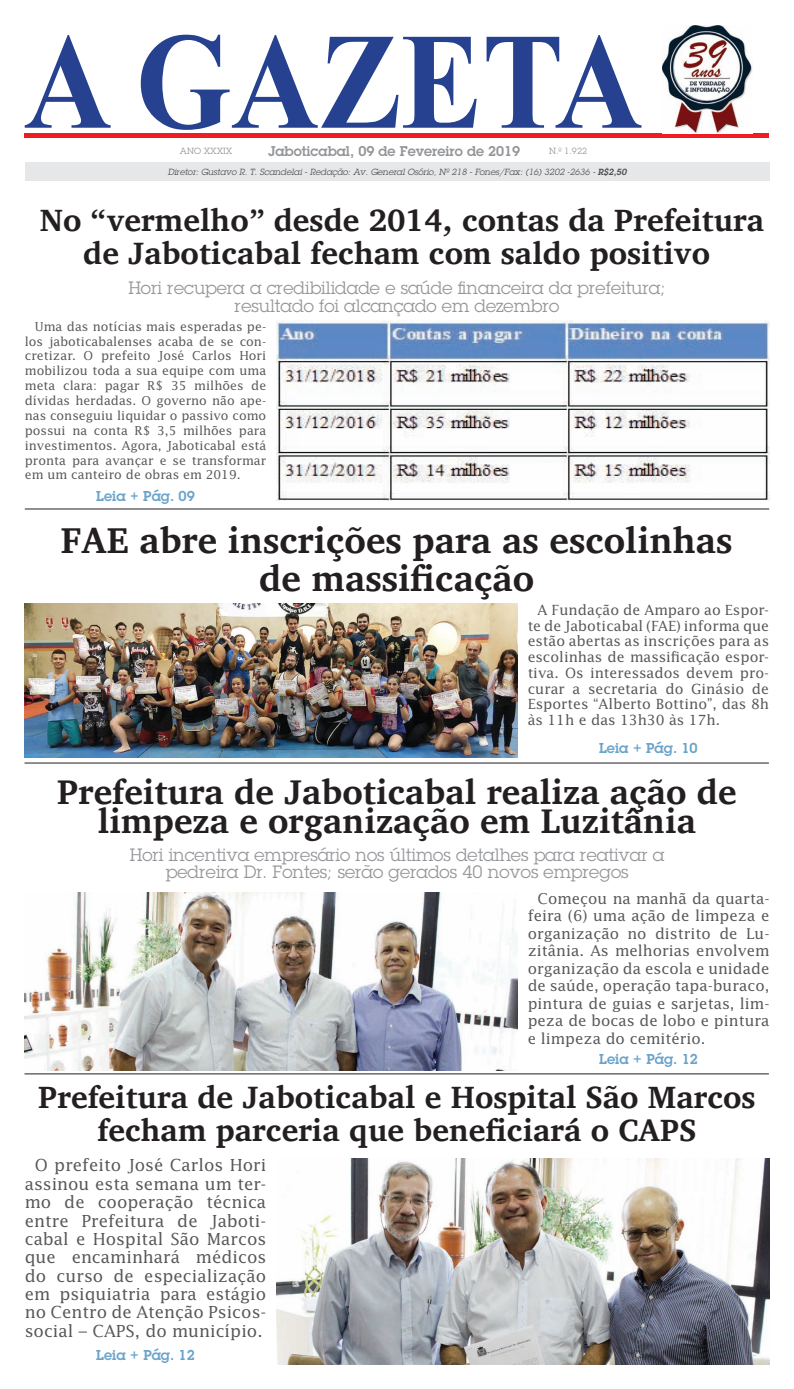
<style>
.page{position:relative;width:794px;height:1389px;background:#fff}
.page>*{position:absolute;margin:0;border:0;box-sizing:border-box;transform-origin:0 0}
.t1{font:700 36.75px/37.6px "Charis SIL";color:#231f20;text-align:center}
.t2{font:700 35px/28.9px "Charis SIL";color:#231f20;text-align:center}
.t3{font:700 31.5px/33.2px "Charis SIL";color:#231f20;text-align:center}
.t4{font:17.5px/18.4px "Lubalin Graph";color:#939598;text-align:center}
.t5{font:16.62px/18.4px "Lucida";color:#57585a;text-align:center}
.t6{font:14.88px/17.5px "Lucida";color:#57585a;text-align:justify}
.t7{font:14px/15.8px "Lucida";color:#57585a;text-align:justify}
.t8{font:600 14px "Lubalin Graph";color:#6aa3cb}
.t9{font:600 13.83px "Lubalin Graph";color:#939598}
.t10{font:12.25px/14.9px "Lucida";color:#57585a;text-align:justify}
.t11{font:italic 8.75px "Lubalin Graph";color:#505052}
.t12{font:8.75px "Lubalin Graph";color:#939598}
.s1{font-weight:600}
</style>
<div class="page">
<hr style="left:25px;top:134px;width:744px;height:4px;background:#ee1d23">
<div style="left:25px;top:162px;width:744px;height:19px;background:#e6e7e9"></div>
<svg style="left:25px;top:35px;width:616px;height:95px"></svg>
<img style="left:662px;top:25px;width:90px;height:108px">
<img style="left:276px;top:321px;width:493px;height:180px">
<hr style="left:25px;top:509px;width:744px;height:1px;background:#231f20">
<img style="left:25px;top:604px;width:493px;height:154px">
<hr style="left:25px;top:763px;width:744px;height:1px;background:#231f20">
<img style="left:25px;top:892px;width:492px;height:178px">
<img style="left:276px;top:1158px;width:493px;height:206px">
<hr style="left:25px;top:1073px;width:744px;height:1px;background:#231f20">
<p class="t12" style="left:180px;top:145px;width:54px">ANO XXXIX</p>
<p class="t9" style="left:268px;top:142px;width:254px">Jaboticabal, 09 de Fevereiro de 2019</p>
<p class="t12" style="left:549px;top:145px;width:40px">N.º 1.922</p>
<p class="t11" style="left:168px;top:166px;width:460px">Diretor: Gustavo R. T. Scandelai - Redação: Av. General Osório, Nº 218 - Fones/Fax: (16) 3202 -2636 - <span class="s1">R$2,50</span></p>
<h3 class="t3" style="left:40px;top:203px;width:726px">No “vermelho” desde 2014, contas da Prefeitura de Jaboticabal fecham com saldo positivo</h3>
<h3 class="t4" style="left:128px;top:278px;width:539px">Hori recupera a credibilidade e saúde financeira da prefeitura; resultado foi alcançado em dezembro</h3>
<p class="t10" style="left:25px;top:319px;width:243px;text-indent:10px">Uma das notícias mais esperadas pe&shy;los jaboticabalenses acaba de se con&shy;cretizar. O prefeito José Carlos Hori mobilizou toda a sua equipe com uma meta clara: pagar R$ 35 milhões de dívidas herdadas. O governo não ape&shy;nas conseguiu liquidar o passivo como possui na conta R$ 3,5 milhões para investimentos. Agora, Jaboticabal está pronta para avançar e se transformar em um canteiro de obras em 2019.</p>
<p class="t8" style="left:96px;top:487px;width:100px">Leia + Pág. 09</p>
<h1 class="t1" style="left:61px;top:522px;width:673px">FAE abre inscrições para as escolinhas de massificação</h1>
<p class="t7" style="left:527px;top:602px;width:243px;text-indent:10px">A Fundação de Amparo ao Espor&shy;te de Jaboticabal (FAE) informa que estão abertas as inscrições para as escolinhas de massificação espor&shy;tiva. Os interessados devem pro&shy;curar a secretaria do Ginásio de Esportes “Alberto Bottino”, das 8h às 11h e das 13h30 às 17h.</p>
<p class="t8" style="left:599px;top:739px;width:100px">Leia + Pág. 10</p>
<h2 class="t2" style="left:57px;top:778px;width:681px">Prefeitura de Jaboticabal realiza ação de limpeza e organização em Luzitânia</h2>
<h3 class="t4" style="left:130px;top:846px;width:536px;line-height:17.5px">Hori incentiva empresário nos últimos detalhes para reativar a pedreira Dr. Fontes; serão gerados 40 novos empregos</h3>
<p class="t6" style="left:527px;top:889px;width:243px;text-indent:10px">Começou na manhã da quarta&shy;feira (6) uma ação de limpeza e organização no distrito de Lu&shy;zitânia. As melhorias envolvem organização da escola e unidade de saúde, operação tapa-buraco, pintura de guias e sarjetas, lim&shy;peza de bocas de lobo e pintura e limpeza do cemitério.</p>
<p class="t8" style="left:599px;top:1050px;width:100px">Leia + Pág. 12</p>
<h3 class="t3" style="left:38px;top:1080px;width:719px">Prefeitura de Jaboticabal e Hospital São Marcos fecham parceria que beneficiará o CAPS</h3>
<p class="t5" style="left:25px;top:1156px;width:243px">O prefeito José Carlos Hori assinou esta semana um ter&shy;mo de cooperação técnica entre Prefeitura de Jaboti&shy;cabal e Hospital São Marcos que encaminhará médicos do curso de especialização em psiquiatria para estágio no Centro de Atenção Psicos&shy;social – CAPS, do município.</p>
<p class="t8" style="left:96px;top:1346px;width:100px">Leia + Pág. 12</p>
</div>
